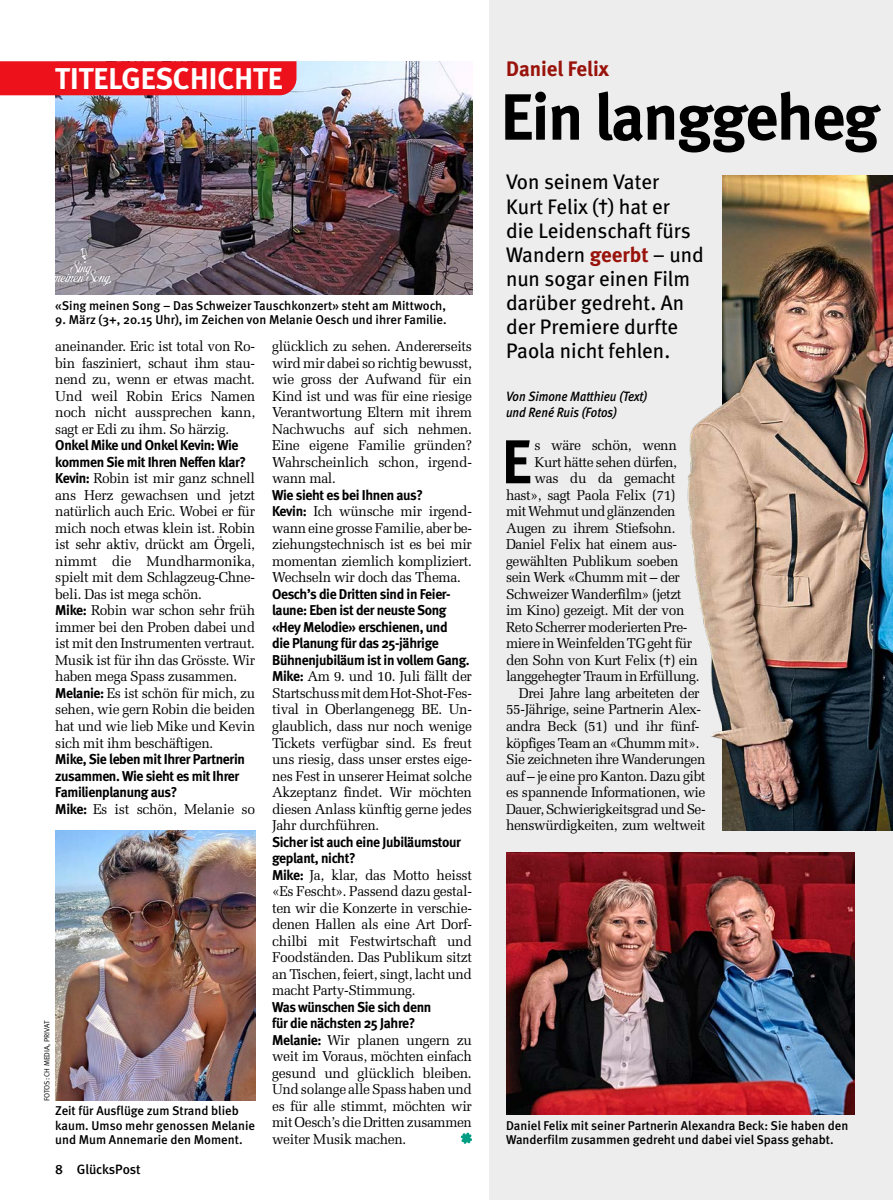
<style>
.page{position:relative;width:893px;height:1200px;background:#fff}
.page>*{position:absolute;margin:0;border:0;box-sizing:border-box;transform-origin:0 0}
.t1{font:700 65.25px "Meta";letter-spacing:-.025em;color:#000}
.t2{font:700 61.8px "Meta";color:#000}
.t3{font:700 30px "Meta";letter-spacing:.005em;color:#fff}
.t4{font:21px/24px "Meta";color:#000}
.t5{font:700 21px "Meta";color:#99130b}
.t6{font:14.25px/16.5px "Melior LT Std";letter-spacing:-.025em;color:#000;text-align:justify}
.t7{font:700 14.25px/16.5px "Meta";letter-spacing:-.025em;color:#000}
.t8{font:14.25px "Melior LT Std";letter-spacing:-.025em;color:#000;scale:.96 1}
.t9{font:italic 500 13.5px/16.5px "Meta";color:#000;scale:.9 1}
.t10{font:500 13.5px "Meta";letter-spacing:-.005em;color:#000}
.t11{font:500 12.75px/14.2px "Meta";color:#000}
.t12{font:7.5px "Meta Normal";letter-spacing:-.005em;color:#000}
.s1{font-weight:700;color:#99130b}
.s2{font-family:"Meta";font-weight:700}
</style>
<div class="page">
<div style="left:489px;top:0;width:404px;height:1199px;background:#ededed"></div>
<img style="left:55px;top:61px;width:417px;height:233px">
<img style="left:55px;top:830px;width:200px;height:269px">
<img style="left:687px;top:175px;width:206px;height:654px">
<img style="left:506px;top:852px;width:349px;height:262px">
<div style="left:0;top:61px;width:296px;height:34px;background:#ed111c"></div>
<svg style="left:461px;top:1132px;width:11px;height:11px"></svg>
<h3 class="t3" style="left:55px;top:60px;width:229px">TITELGESCHICHTE</h3>
<h3 class="t5" style="left:506px;top:56px;width:105px">Daniel Felix</h3>
<h1 class="t1" style="left:501px;top:78px;width:380px">Ein langgeheg</h1>
<h3 class="t4" style="left:506px;top:170px;width:199px">Von seinem Vater<br>Kurt Felix (†) hat er<br>die Leidenschaft fürs<br>Wandern <span class="s1">geerbt</span> – und nun sogar einen Film darüber gedreht. An der Premiere durfte<br>Paola nicht fehlen.</h3>
<p class="t11" style="left:55px;top:298px;width:392px">«Sing meinen Song – Das Schweizer Tauschkonzert» steht am Mittwoch,</p>
<p class="t11" style="left:55px;top:312px;width:393px">9. März (3+, 20.15 Uhr), im Zeichen von Melanie Oesch und ihrer Familie.</p>
<p class="t6" style="left:55px;top:338px;width:201px">aneinander. Eric ist total von Ro&shy;bin fasziniert, schaut ihm stau&shy;nend zu, wenn er etwas macht.<br>Und weil Robin Erics Namen noch nicht aussprechen kann, sagt er Edi zu ihm. So härzig.</p>
<p class="t7" style="left:55px;top:437px;width:192px">Onkel Mike und Onkel Kevin: Wie kommen Sie mit Ihren Neffen klar?</p>
<p class="t6" style="left:55px;top:470px;width:201px;text-align:left"><span class="s2">Kevin:</span> Robin ist mir ganz schnell ans Herz gewachsen und jetzt natürlich auch Eric. Wobei er für mich noch etwas klein ist. Robin ist sehr aktiv, drückt am Örgeli, nimmt die Mundharmonika, spielt mit dem Schlagzeug-Chne&shy;beli. Das ist mega schön.<br><span class="s2">Mike:</span> Robin war schon sehr früh immer bei den Proben dabei und ist mit den Instrumenten vertraut.<br>Musik ist für ihn das Grösste. Wir haben mega Spass zusammen.<br><span class="s2">Melanie:</span> Es ist schön für mich, zu sehen, wie gern Robin die beiden hat und wie lieb Mike und Kevin sich mit ihm beschäftigen.</p>
<p class="t7" style="left:55px;top:750px;width:191px">Mike, Sie leben mit Ihrer Partnerin zusammen. Wie sieht es mit Ihrer<br>Familienplanung aus?</p>
<p class="t6" style="left:55px;top:800px;width:201px"><span class="s2">Mike:</span> Es ist schön, Melanie so</p>
<p class="t6" style="left:272px;top:338px;width:201px">glücklich zu sehen. Andererseits wird mir dabei so richtig bewusst, wie gross der Aufwand für ein Kind ist und was für eine riesige Verantwortung Eltern mit ihrem Nachwuchs auf sich nehmen.<br>Eine eigene Familie gründen?<br>Wahrscheinlich schon, irgend&shy;wann mal.</p>
<p class="t7" style="left:272px;top:486px;width:152px">Wie sieht es bei Ihnen aus?</p>
<p class="t6" style="left:272px;top:503px;width:201px"><span class="s2">Kevin:</span> Ich wünsche mir irgend&shy;wann eine grosse Familie, aber be&shy;ziehungstechnisch ist es bei mir momentan ziemlich kompliziert.<br>Wechseln wir doch das Thema.</p>
<p class="t7" style="left:272px;top:585px;width:199px">Oesch’s die Dritten sind in Feier&shy;laune: Eben ist der neuste Song «Hey Melodie» erschienen, und<br>die Planung für das 25-jährige<br>Bühnenjubiläum ist in vollem Gang.</p>
<p class="t6" style="left:272px;top:668px;width:201px"><span class="s2">Mike:</span> Am 9. und 10. Juli fällt der Startschuss mit dem Hot-Shot-Fes&shy;tival in Oberlangenegg BE. Un&shy;glaublich, dass nur noch wenige Tickets verfügbar sind. Es freut uns riesig, dass unser erstes eige&shy;nes Fest in unserer Heimat solche Akzeptanz findet. Wir möchten diesen Anlass künftig gerne jedes Jahr durchführen.</p>
<p class="t7" style="left:272px;top:833px;width:190px">Sicher ist auch eine Jubiläumstour geplant, nicht?</p>
<p class="t6" style="left:272px;top:866px;width:201px"><span class="s2">Mike:</span> Ja, klar, das Motto heisst «Es Fescht». Passend dazu gestal&shy;ten wir die Konzerte in verschie&shy;denen Hallen als eine Art Dorf&shy;chilbi mit Festwirtschaft und Foodständen. Das Publikum sitzt an Tischen, feiert, singt, lacht und macht Party-Stimmung.</p>
<p class="t7" style="left:272px;top:998px;width:161px">Was wünschen Sie sich denn für die nächsten 25 Jahre?</p>
<p class="t6" style="left:272px;top:1031px;width:201px"><span class="s2">Melanie:</span> Wir planen ungern zu weit im Voraus, möchten einfach gesund und glücklich bleiben.<br>Und solange alle Spass haben und es für alle stimmt, möchten wir mit Oesch’s die Dritten zusammen weiter Musik machen.</p>
<p class="t9" style="left:506px;top:387px;width:158px">Von Simone Matthieu (Text) und René Ruis (Fotos)</p>
<h2 class="t2" style="left:502px;top:425px;width:31px">E</h2>
<p class="t6" style="left:534px;top:437px;width:144px">s wäre schön, wenn</p>
<p class="t6" style="left:534px;top:453px;width:144px">Kurt hätte sehen dürfen,</p>
<p class="t6" style="left:534px;top:470px;width:143px">was du da gemacht</p>
<p class="t6" style="left:506px;top:486px;width:171px">hast», sagt Paola Felix (71)</p>
<p class="t8" style="left:506px;top:503px;width:178px">mit Wehmut und glänzenden</p>
<p class="t6" style="left:506px;top:519px;width:171px">Augen zu ihrem Stiefsohn.</p>
<p class="t6" style="left:506px;top:536px;width:173px">Daniel Felix hat einem aus-</p>
<p class="t6" style="left:506px;top:552px;width:174px">gewählten Publikum soeben</p>
<p class="t6" style="left:506px;top:569px;width:175px">sein Werk «Chumm mit – der</p>
<p class="t6" style="left:506px;top:585px;width:177px">Schweizer Wanderfilm» (jetzt</p>
<p class="t6" style="left:506px;top:602px;width:180px">im Kino) gezeigt. Mit der von</p>
<p class="t6" style="left:506px;top:618px;width:183px">Reto Scherrer moderierten Pre-</p>
<p class="t6" style="left:506px;top:635px;width:188px">miere in Weinfelden TG geht für</p>
<p class="t6" style="left:506px;top:651px;width:193px">den Sohn von Kurt Felix (†) ein</p>
<p class="t6" style="left:506px;top:668px;width:195px">langgehegter Traum in Erfüllung.</p>
<p class="t6" style="left:519px;top:684px;width:182px">Drei Jahre lang arbeiteten der</p>
<p class="t6" style="left:506px;top:701px;width:197px">55-Jährige, seine Partnerin Alex-</p>
<p class="t6" style="left:506px;top:717px;width:195px">andra Beck (51) und ihr fünf-</p>
<p class="t6" style="left:506px;top:734px;width:195px">köpfiges Team an «Chumm mit».</p>
<p class="t6" style="left:506px;top:750px;width:201px">Sie zeichneten ihre Wanderungen</p>
<p class="t6" style="left:506px;top:767px;width:201px">auf – je eine pro Kanton. Dazu gibt</p>
<p class="t6" style="left:506px;top:783px;width:201px">es spannende Informationen, wie</p>
<p class="t8" style="left:506px;top:800px;width:209px">Dauer, Schwierigkeitsgrad und Se-</p>
<p class="t6" style="left:506px;top:816px;width:201px">henswürdigkeiten, zum weltweit</p>
<p class="t12" style="left:42px;top:1100px;width:82px;rotate:-90deg">FOTOS: CH MEDIA, PRIVAT</p>
<p class="t11" style="left:55px;top:1103px;width:201px">Zeit für Ausflüge zum Strand blieb kaum. Umso mehr genossen Melanie und Mum Annemarie den Moment.</p>
<p class="t11" style="left:506px;top:1117px;width:344px">Daniel Felix mit seiner Partnerin Alexandra Beck: Sie haben den<br>Wanderfilm zusammen gedreht und dabei viel Spass gehabt.</p>
<p class="t10" style="left:55px;top:1160px;width:87px">8 GlücksPost</p>
</div>
